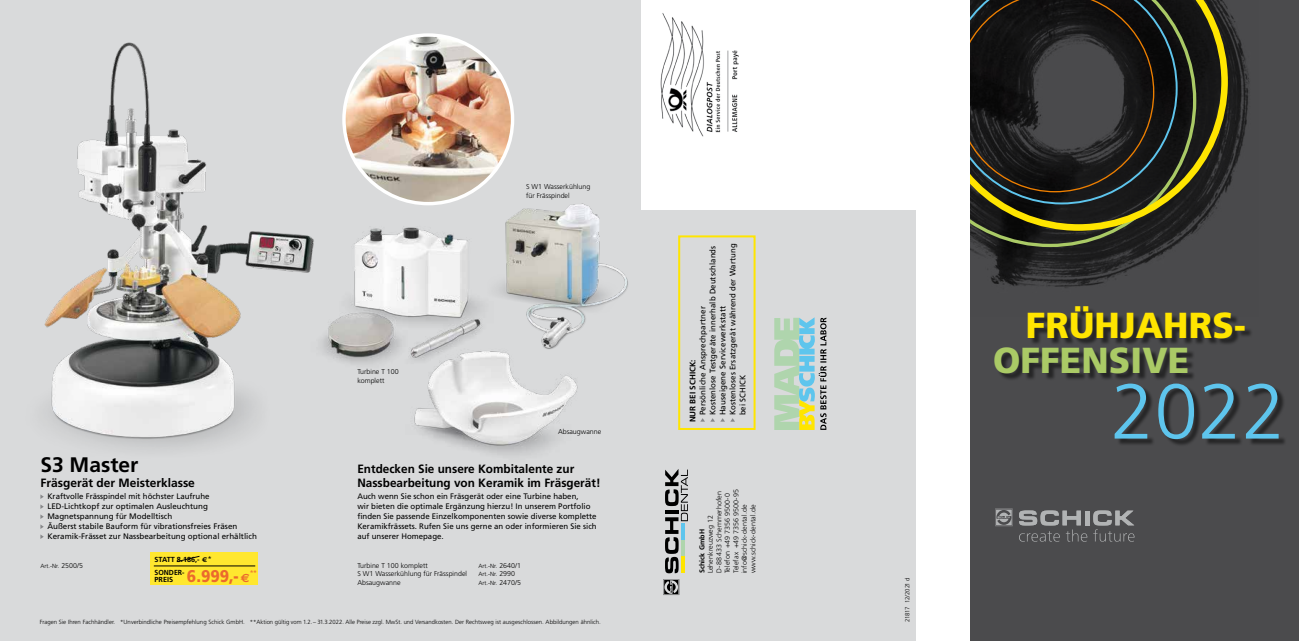
<style>
.page{position:relative;width:1299px;height:641px;background:#fff}
.page>*{position:absolute;margin:0;border:0;box-sizing:border-box;transform-origin:0 0}
.t1{font:300 78px "Frutiger LT";color:#5ec5ed}
.t2{font:900 36.2px "Frutiger LT";letter-spacing:.005em;color:#ffe500}
.t3{font:900 36.2px "Frutiger LT";letter-spacing:.005em;color:#aaca66}
.t4{font:700 21px "Frutiger LT";color:#000}
.t5{font:900 17px "Frutiger";color:#eb6a2d;scale:.9 1}
.t6{font:700 12px/14px "Frutiger LT";color:#000}
.t7{font:8px/10px "Frutiger";color:#000}
.t8{font:700 8px "Frutiger LT";color:#000}
.t9{font:700 7.3px "Frutiger LT";color:#000}
.t10{font:700 7.3px "Frutiger LT";color:#000;scale:.96 1}
.t11{font:300 7px/8.5px "Frutiger";color:#000}
.t12{font:700 7px "Frutiger LT";letter-spacing:.005em;color:#000}
.t13{font:7px "Frutiger";color:#eb6a2d}
.t14{font:300 6px "Frutiger";color:#000}
.t15{font:300 6px "Frutiger";letter-spacing:-.08em;color:#000}
.s1{font-size:7px}
.s2{font-family:"Euro Sans";font-weight:700;font-size:11.9px}
.s3{font-family:"Euro Sans";font-size:7px}
.s4{font-family:"Frutiger";font-weight:400;font-size:7px}
.s5{font-family:"Frutiger LT"}
</style>
<div class="page">
<div style="left:0;top:0;width:969px;height:641px;background:#d9dadb"></div>
<div style="left:969px;top:0;width:329px;height:641px;background:#4b4b4d"></div>
<img style="left:969px;top:7px;width:280px;height:309px">
<svg style="left:969px;top:231px;width:227px;height:16px;background:#33362b"></svg>
<svg style="left:969px;top:0;width:258px;height:231px;background:#423f1b"></svg>
<svg style="left:969px;top:0;width:208px;height:204px;background:#272e23"></svg>
<svg style="left:969px;top:0;width:185px;height:192px"></svg>
<svg style="left:1019px;top:510px;width:115px;height:31px"></svg>
<svg style="left:995px;top:508px;width:17px;height:18px"></svg>
<div style="left:996px;top:308px;width:256px;height:73px;background:#000;opacity:.5"></div>
<div style="left:1116px;top:385px;width:170px;height:62px;background:#000;opacity:.5"></div>
<div style="left:641px;top:0;width:153px;height:210px;background:#fff"></div>
<svg style="left:663px;top:579px;width:16px;height:16px"></svg>
<svg style="left:665px;top:469px;width:22px;height:104px"></svg>
<hr style="left:681px;top:556px;width:3px;height:17px;background:#ffe500">
<hr style="left:681px;top:539px;width:3px;height:17px;background:#afd5ad">
<hr style="left:681px;top:522px;width:3px;height:17px;background:#5ec5ed">
<div style="left:678px;top:235px;width:77px;height:195px;border:2px solid #ffe500"></div>
<svg style="left:701px;top:418px;width:34px;height:3px"></svg>
<svg style="left:774px;top:317px;width:52px;height:113px"></svg>
<img style="left:660px;top:13px;width:79px;height:124px">
<div style="left:916px;top:0;width:53px;height:641px;background:#fff"></div>
<div style="left:780px;top:0;width:153px;height:210px;background:#fff"></div>
<img style="left:44px;top:42px;width:244px;height:406px">
<img style="left:344px;top:35px;width:168px;height:169px;border-radius:84px">
<img style="left:288px;top:227px;width:194px;height:137px">
<img style="left:394px;top:338px;width:184px;height:117px">
<img style="left:487px;top:203px;width:141px;height:157px">
<svg style="left:40px;top:494px;width:4px;height:45px"></svg>
<div style="left:151px;top:552px;width:107px;height:33px;background:#ffe72f"></div>
<svg style="left:176px;top:555px;width:24px;height:7px"></svg>
<hr style="left:154px;top:565px;width:101px;height:1px;background:#000">
<h3 class="t4" style="left:40px;top:452px;width:99px">S3 Master</h3>
<h3 class="t6" style="left:40px;top:476px;width:156px">Fräsgerät der Meisterklasse</h3>
<p class="t7" style="left:47px;top:491px;width:211px">Kraftvolle Frässpindel mit höchster Laufruhe LED-Lichtkopf zur optimalen Ausleuchtung Magnetspannung für Modelltisch<br>Äußerst stabile Bauform für vibrationsfreies Fräsen Keramik-Frässet zur Nassbearbeitung optional erhältlich</p>
<p class="t14" style="left:40px;top:562px;width:44px">Art.-Nr. <span class="s1">2500/5</span></p>
<h3 class="t5" style="left:187px;top:565px;width:71px">6.999,- <span class="s2">1</span></h3>
<p class="t9" style="left:154px;top:555px;width:59px">STATT 8.186,- <span class="s3">1</span><span class="s4">*</span></p>
<p class="t10" style="left:154px;top:568px;width:33px">SONDER-</p>
<p class="t13" style="left:250px;top:568px;width:9px">**</p>
<p class="t9" style="left:154px;top:575px;width:20px">PREIS</p>
<p class="t11" style="left:357px;top:367px;width:43px">Turbine T 100 komplett</p>
<p class="t11" style="left:526px;top:182px;width:66px">S W1 Wasserkühlung für Frässpindel</p>
<p class="t11" style="left:558px;top:428px;width:45px">Absaugwanne</p>
<h3 class="t6" style="left:357px;top:461px;width:245px">Entdecken Sie unsere Kombitalente zur<br>Nassbearbeitung von Keramik im Fräsgerät!</h3>
<p class="t7" style="left:357px;top:491px;width:241px">Auch wenn Sie schon ein Fräsgerät oder eine Turbine haben,<br>wir bieten die optimale Ergänzung hierzu! In unserem Portfolio finden Sie passende Einzelkomponenten sowie diverse komplette Keramikfrässets. Rufen Sie uns gerne an oder informieren Sie sich auf unserer Homepage.</p>
<p class="t11" style="left:357px;top:561px;width:72px">Turbine T 100 komplett</p>
<p class="t14" style="left:478px;top:562px;width:44px">Art.-Nr. <span class="s1">2640/1</span></p>
<p class="t11" style="left:357px;top:569px;width:111px">S W1 Wasserkühlung für Frässpindel</p>
<p class="t14" style="left:478px;top:571px;width:38px">Art.-Nr. <span class="s1">2990</span></p>
<p class="t11" style="left:357px;top:578px;width:45px">Absaugwanne</p>
<p class="t14" style="left:478px;top:579px;width:44px">Art.-Nr. <span class="s1">2470/5</span></p>
<p class="t14" style="left:40px;top:618px;width:562px"><span class="s5">Fragen Sie Ihren Fachhändler.</span> *Unverbindliche Preisempfehlung Schick GmbH. **Aktion gültig vom 1.2. – 31.3.2022. Alle Preise zzgl. MwSt. und Versandkosten. Der Rechtsweg ist ausgeschlossen. Abbildungen ähnlich.</p>
<p class="t7" style="left:697px;top:415px;width:173px;rotate:-90deg">Persönliche Ansprechpartner<br>Kostenlose Testgeräte innerhalb Deutschlands Hauseigene Servicewerkstatt<br>Kostenloses Ersatzgerät während der Wartung bei SCHICK</p>
<p class="t8" style="left:688px;top:422px;width:64px;rotate:-90deg">NUR BEI SCHICK:</p>
<p class="t11" style="left:706px;top:573px;width:86px;rotate:-90deg">Lehenkreuzweg 12<br>D-88433 Schemmerhofen<br>Telefon +49 7356 9500-0<br>Telefax +49 7356 9500-95 info@schick-dental.de www.schick-dental.de</p>
<p class="t12" style="left:698px;top:573px;width:46px;rotate:-90deg">Schick GmbH</p>
<p class="t15" style="left:903px;top:621px;width:45px;rotate:-90deg">21817 12/2021 d</p>
<h2 class="t2" style="left:1025px;top:303px;width:221px">FRÜHJAHRS-</h2>
<h2 class="t3" style="left:992px;top:338px;width:198px">OFFENSIVE</h2>
<h1 class="t1" style="left:1110px;top:367px;width:176px">2022</h1>
</div>
